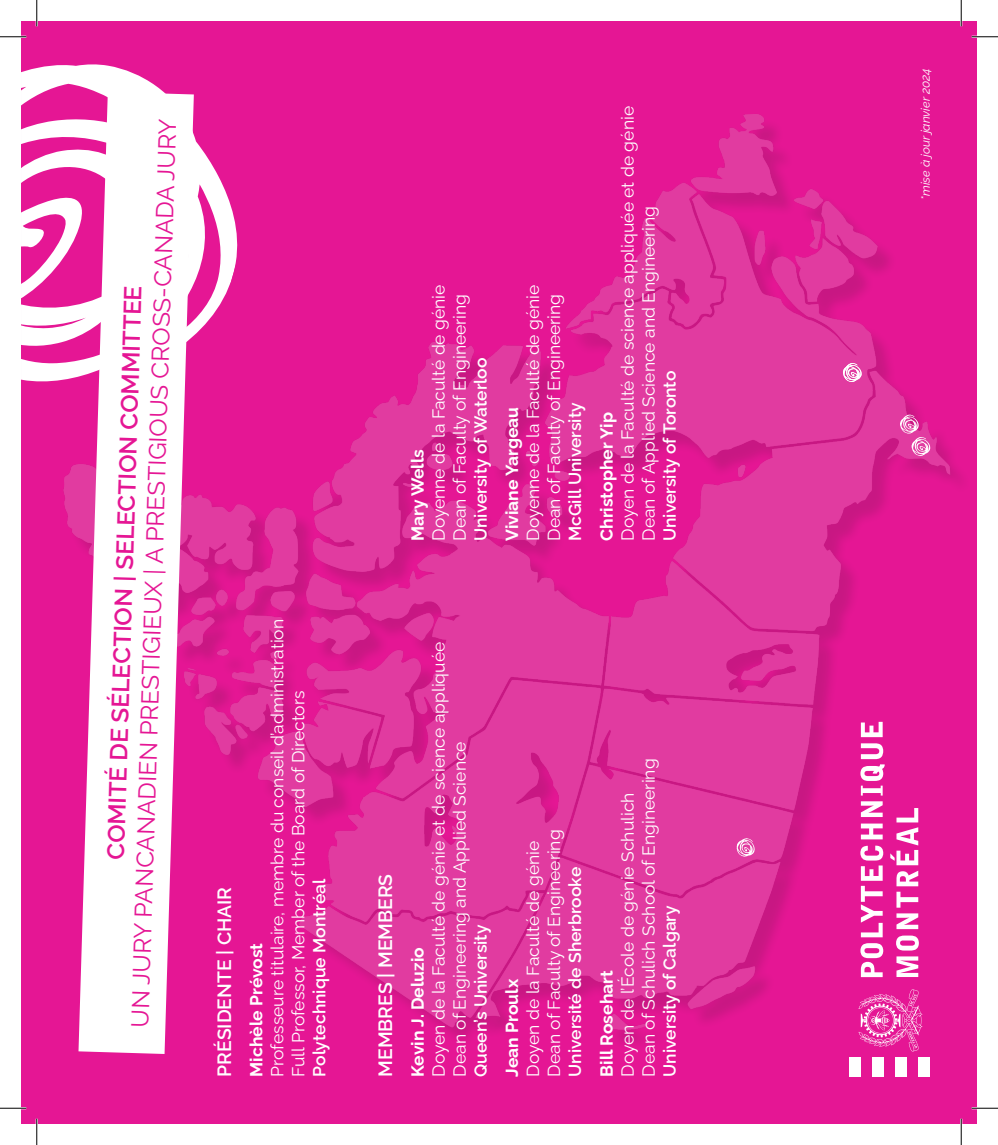
<style>
.page{position:relative;width:998px;height:1145px;background:#fff}
.page>*{position:absolute;margin:0;border:0;box-sizing:border-box;transform-origin:0 0}
.t1{font:24.5px "Raleway";color:#e51694}
.t2{font:600 24.5px "Raleway";color:#e51694}
.POLY-STit{font:600 19.25px "Raleway";color:#fff}
.POLY-Txt{font:17.5px/21px "Raleway";color:#fff}
.t3{font:italic 12.25px "Raleway";color:#fff}
.s1{font-weight:700}
.s2{font-weight:600}
</style>
<div class="page">
<div style="left:21px;top:21px;width:955px;height:1103px;background:#e51694"></div>
<img style="left:63px;top:114px;width:894px;height:923px">
<svg style="left:899px;top:415px;width:31px;height:41px"></svg>
<div style="left:918px;top:1057px;width:11px;height:19px;background:#fff"></div>
<div style="left:895px;top:1057px;width:11px;height:19px;background:#fff"></div>
<div style="left:849px;top:1057px;width:11px;height:19px;background:#fff"></div>
<div style="left:872px;top:1057px;width:11px;height:19px;background:#fff"></div>
<svg style="left:860px;top:943px;width:23px;height:34px"></svg>
<svg style="left:860px;top:845px;width:23px;height:92px"></svg>
<svg style="left:860px;top:823px;width:22px;height:16px"></svg>
<svg style="left:860px;top:801px;width:22px;height:16px"></svg>
<svg style="left:860px;top:743px;width:24px;height:52px"></svg>
<svg style="left:860px;top:722px;width:22px;height:15px"></svg>
<svg style="left:896px;top:956px;width:22px;height:21px"></svg>
<svg style="left:896px;top:935px;width:22px;height:15px"></svg>
<svg style="left:896px;top:913px;width:22px;height:16px"></svg>
<svg style="left:890px;top:808px;width:28px;height:99px"></svg>
<svg style="left:858px;top:989px;width:64px;height:62px"></svg>
<svg style="left:21px;top:64px;width:220px;height:330px"></svg>
<svg style="left:78px;top:92px;width:116px;height:962px;fill:#fff"></svg>
<svg style="left:736px;top:838px;width:19px;height:18px"></svg>
<hr style="left:0;top:36px;width:26px;height:2px;background:#fff">
<hr style="left:971px;top:36px;width:26px;height:2px;background:#fff">
<hr style="left:0;top:1107px;width:26px;height:2px;background:#fff">
<hr style="left:971px;top:1107px;width:26px;height:2px;background:#fff">
<hr style="left:36px;top:0;width:2px;height:26px;background:#fff">
<hr style="left:36px;top:1118px;width:2px;height:26px;background:#fff">
<hr style="left:960px;top:0;width:2px;height:26px;background:#fff">
<hr style="left:960px;top:1118px;width:2px;height:26px;background:#fff">
<svg style="left:0;top:36px;width:26px;height:1px"></svg>
<svg style="left:971px;top:36px;width:26px;height:1px"></svg>
<svg style="left:0;top:1107px;width:26px;height:1px"></svg>
<svg style="left:971px;top:1107px;width:26px;height:1px"></svg>
<svg style="left:36px;top:0;width:1px;height:26px"></svg>
<svg style="left:36px;top:1118px;width:1px;height:26px"></svg>
<svg style="left:960px;top:0;width:1px;height:26px"></svg>
<svg style="left:960px;top:1118px;width:1px;height:26px"></svg>
<svg style="left:842px;top:363px;width:20px;height:19px"></svg>
<p class="t1" style="left:118px;top:1026px;width:910px;rotate:-88deg">UN JURY PANCANADIEN PRESTIGIEUX | A PRESTIGIOUS CROSS-CANADA JURY</p>
<p class="t2" style="left:95px;top:858px;width:576px;rotate:-88deg">COMITÉ DE SÉLECTION | SELECTION COMMITTEE</p>
<p class="POLY-STit" style="left:209px;top:1076px;width:191px;rotate:-90deg">PRÉSIDENTE | CHAIR</p>
<p class="POLY-Txt" style="left:244px;top:1076px;width:459px;rotate:-90deg"><span class="s1">Michèle Prévost<br></span>Professeure titulaire, membre du conseil d’administration Full Professor, Member of the Board of Directors <span class="s2">Polytechnique Montréal</span></p>
<p class="POLY-Txt" style="left:405px;top:541px;width:258px;rotate:-90deg"><span class="s1">Mary Wells<br></span>Doyenne de la Faculté de génie<br>Dean of Faculty of Engineering<br><span class="s2">University of Waterloo</span></p>
<p class="POLY-Txt" style="left:499px;top:541px;width:258px;rotate:-90deg"><span class="s1">Viviane Yargeau<br></span>Doyenne de la Faculté de génie<br>Dean of Faculty of Engineering<br><span class="s2">McGill University</span></p>
<p class="POLY-Txt" style="left:594px;top:541px;width:436px;rotate:-90deg"><span class="s1">Christopher Yip<br></span>Doyen de la Faculté de science appliquée et de génie<br>Dean of Applied Science and Engineering<br><span class="s2">University of Toronto</span></p>
<p class="POLY-STit" style="left:370px;top:1076px;width:204px;rotate:-90deg">MEMBRES | MEMBERS</p>
<p class="POLY-Txt" style="left:405px;top:1076px;width:436px;rotate:-90deg"><span class="s1">Kevin J. Deluzio<br></span>Doyen de la Faculté de génie et de science appliquée<br>Dean of Engineering and Applied Science<br><span class="s2">Queen’s University</span></p>
<p class="POLY-Txt" style="left:499px;top:1076px;width:249px;rotate:-90deg"><span class="s1">Jean Proulx<br></span>Doyen de la Faculté de génie<br>Dean of Faculty of Engineering<br><span class="s2">Université de Sherbrooke</span></p>
<p class="POLY-Txt" style="left:594px;top:1076px;width:319px;rotate:-90deg"><span class="s1">Bill Rosehart<br></span>Doyen de l’École de génie Schulich<br>Dean of Schulich School of Engineering<br><span class="s2">University of Calgary</span></p>
<p class="t3" style="left:915px;top:200px;width:133px;rotate:-90deg">*mise à jour janvier 2024</p>
</div>
